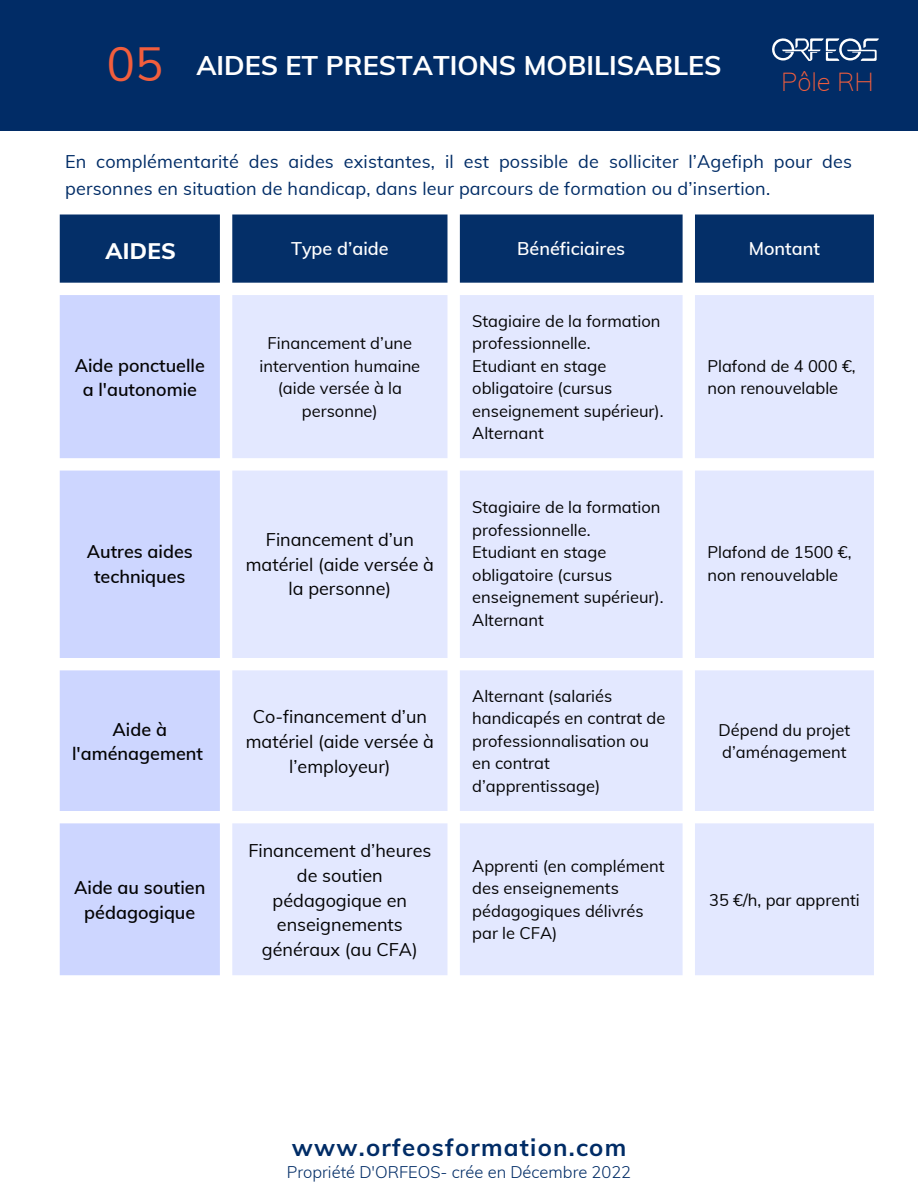
<style>
.page{position:relative;width:918px;height:1188px;background:#fff}
.page>*{position:absolute;margin:0;border:0;box-sizing:border-box;transform-origin:0 0}
.t1{font:46.95px "Muli";color:#f25e3d}
.t2{font:700 27px "Muli";color:#fff}
.t3{font:200 25.5px "Muli";color:#f25e3d}
.t4{font:700 24px "Muli";letter-spacing:.05em;color:#012c66}
.t5{font:800 22.5px "Muli";letter-spacing:.01em;color:#fff}
.t6{font:18px/24.8px "Muli";color:#000;text-align:center}
.t7{font:18px/27px "Muli";letter-spacing:.01em;color:#012c66}
.t8{font:600 18px/24.8px "Muli";color:#000;text-align:center}
.t9{font:600 18px "Muli";color:#fff}
.t10{font:16.5px/22.5px "Muli";color:#000}
.t11{font:300 16.5px "Muli";color:#012c66}
</style>
<div class="page">
<div style="left:0;top:0;width:918px;height:130px;background:#012c66"></div>
<svg style="left:772px;top:38px;width:107px;height:23px"></svg>
<div style="left:60px;top:215px;width:814px;height:68px;background:#042f68"></div>
<div style="left:60px;top:295px;width:160px;height:680px;background:#cdd6ff"></div>
<svg style="left:232px;top:295px;width:642px;height:680px;fill:#e3e8ff"></svg>
<p class="t1" style="left:107px;top:34px;width:58px">05</p>
<p class="t2" style="left:196px;top:48px;width:527px">AIDES ET PRESTATIONS MOBILISABLES</p>
<p class="t3" style="left:781px;top:65px;width:94px">Pôle RH</p>
<p class="t7" style="left:65px;top:148px;width:789px">En complémentarité des aides existantes, il est possible de solliciter l’Agefiph pour des personnes en situation de handicap, dans leur parcours de formation ou d’insertion.</p>
<p class="t5" style="left:106px;top:236px;width:72px">AIDES</p>
<p class="t9" style="left:291px;top:237px;width:99px">Type d’aide</p>
<p class="t9" style="left:517px;top:237px;width:109px">Bénéficiaires</p>
<p class="t9" style="left:749px;top:237px;width:73px">Montant</p>
<p class="t8" style="left:75px;top:352px;width:132px">Aide ponctuelle a l'autonomie</p>
<p class="t10" style="left:259px;top:332px;width:162px;text-align:center">Financement d’une intervention humaine (aide versée à la personne)</p>
<p class="t10" style="left:472px;top:309px;width:193px">Stagiaire de la formation professionnelle.<br>Etudiant en stage obligatoire (cursus enseignement supérieur).<br>Alternant</p>
<p class="t10" style="left:707px;top:354px;width:150px">Plafond de 4 000 €, non renouvelable</p>
<p class="t8" style="left:87px;top:539px;width:107px">Autres aides techniques</p>
<p class="t6" style="left:246px;top:527px;width:190px">Financement d’un matériel (aide versée à la personne)</p>
<p class="t10" style="left:472px;top:496px;width:193px">Stagiaire de la formation professionnelle.<br>Etudiant en stage obligatoire (cursus enseignement supérieur).<br>Alternant</p>
<p class="t10" style="left:707px;top:541px;width:146px">Plafond de 1500 €, non renouvelable</p>
<p class="t8" style="left:72px;top:716px;width:132px">Aide à l'aménagement</p>
<p class="t6" style="left:246px;top:704px;width:190px">Co-financement d’un matériel (aide versée à l’employeur)</p>
<p class="t8" style="left:74px;top:875px;width:133px">Aide au soutien pédagogique</p>
<p class="t6" style="left:248px;top:838px;width:185px">Financement d’heures de soutien pédagogique en enseignements généraux (au CFA)</p>
<p class="t10" style="left:472px;top:684px;width:195px">Alternant (salariés handicapés en contrat de professionnalisation ou en contrat d’apprentissage)</p>
<p class="t10" style="left:472px;top:854px;width:194px">Apprenti (en complément des enseignements pédagogiques délivrés par le CFA)</p>
<p class="t10" style="left:719px;top:718px;width:133px">Dépend du projet d’aménagement</p>
<p class="t10" style="left:709px;top:888px;width:152px">35 €/h, par apprenti</p>
<p class="t4" style="left:292px;top:1132px;width:336px">www.orfeosformation.com</p>
<p class="t11" style="left:287px;top:1161px;width:346px">Propriété D'ORFEOS- crée en Décembre 2022</p>
</div>
